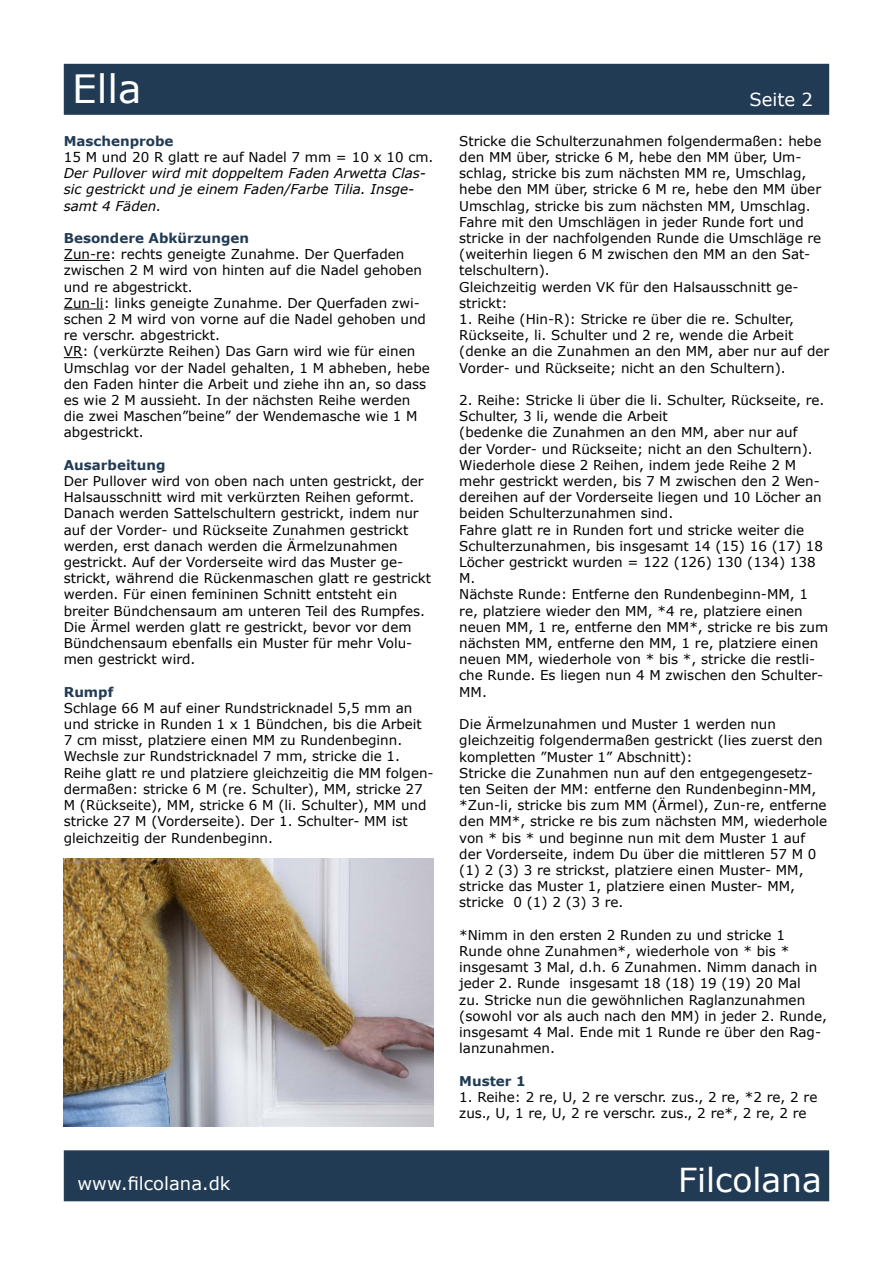
<style>
.page{position:relative;width:893px;height:1263px;background:#fff}
.page>*{position:absolute;margin:0;border:0;box-sizing:border-box;transform-origin:0 0}
.t1{font:39px "Verdana";color:#fff}
.t2{font:33px "Verdana";color:#fff}
.t3{font:18px "Verdana";color:#fff}
.t4{font:13.5px/16.2px "Verdana";color:#000}
.t5{font:italic 13.5px/16.2px "Verdana";color:#000}
.t6{font:700 13.5px "Verdana";color:#223b54}
</style>
<div class="page">
<div style="left:64px;top:64px;width:765px;height:51px;background:#223b54;border:2px solid #243c54"></div>
<div style="left:64px;top:1150px;width:765px;height:51px;background:#223b54;border:2px solid #243c54"></div>
<hr style="left:64px;top:260px;width:46px;height:1px;background:#000">
<hr style="left:64px;top:309px;width:40px;height:1px;background:#000">
<svg style="left:64px;top:357px;width:18px;height:1px"></svg>
<img style="left:64px;top:859px;width:370px;height:268px">
<h1 class="t1" style="left:72px;top:62px;width:71px">Ella</h1>
<p class="t6" style="left:64px;top:131px;width:111px">Maschenprobe</p>
<p class="t4" style="left:64px;top:149px;width:371px">15 M und 20 R glatt re auf Nadel 7 mm = 10 x 10 cm.</p>
<p class="t5" style="left:64px;top:165px;width:364px">Der Pullover wird mit doppeltem Faden Arwetta Clas&shy;sic gestrickt und je einem Faden/Farbe Tilia. Insge&shy;samt 4 Fäden.</p>
<p class="t6" style="left:64px;top:229px;width:187px">Besondere Abkürzungen</p>
<p class="t4" style="left:64px;top:246px;width:367px">Zun-re: rechts geneigte Zunahme. Der Querfaden zwischen 2 M wird von hinten auf die Nadel gehoben und re abgestrickt.<br>Zun-li: links geneigte Zunahme. Der Querfaden zwi&shy;schen 2 M wird von vorne auf die Nadel gehoben und re verschr. abgestrickt.<br>VR: (verkürzte Reihen) Das Garn wird wie für einen Umschlag vor der Nadel gehalten, 1 M abheben, hebe den Faden hinter die Arbeit und ziehe ihn an, so dass es wie 2 M aussieht. In der nächsten Reihe werden die zwei Maschen”beine” der Wendemasche wie 1 M abgestrickt.</p>
<p class="t6" style="left:64px;top:455px;width:103px">Ausarbeitung</p>
<p class="t4" style="left:64px;top:473px;width:369px">Der Pullover wird von oben nach unten gestrickt, der Halsausschnitt wird mit verkürzten Reihen geformt.<br>Danach werden Sattelschultern gestrickt, indem nur auf der Vorder- und Rückseite Zunahmen gestrickt werden, erst danach werden die Ärmelzunahmen gestrickt. Auf der Vorderseite wird das Muster ge&shy;strickt, während die Rückenmaschen glatt re gestrickt werden. Für einen femininen Schnitt entsteht ein breiter Bündchensaum am unteren Teil des Rumpfes.<br>Die Ärmel werden glatt re gestrickt, bevor vor dem Bündchensaum ebenfalls ein Muster für mehr Volu&shy;men gestrickt wird.</p>
<p class="t6" style="left:64px;top:682px;width:51px">Rumpf</p>
<p class="t4" style="left:64px;top:700px;width:371px">Schlage 66 M auf einer Rundstricknadel 5,5 mm an und stricke in Runden 1 x 1 Bündchen, bis die Arbeit 7 cm misst, platziere einen MM zu Rundenbeginn.<br>Wechsle zur Rundstricknadel 7 mm, stricke die 1.<br>Reihe glatt re und platziere gleichzeitig die MM folgen&shy;dermaßen: stricke 6 M (re. Schulter), MM, stricke 27<br>M (Rückseite), MM, stricke 6 M (li. Schulter), MM und stricke 27 M (Vorderseite). Der 1. Schulter- MM ist gleichzeitig der Rundenbeginn.</p>
<h3 class="t3" style="left:749px;top:87px;width:65px">Seite 2</h3>
<p class="t4" style="left:459px;top:133px;width:364px">Stricke die Schulterzunahmen folgendermaßen: hebe den MM über, stricke 6 M, hebe den MM über, Um&shy;schlag, stricke bis zum nächsten MM re, Umschlag, hebe den MM über, stricke 6 M re, hebe den MM über Umschlag, stricke bis zum nächsten MM, Umschlag.<br>Fahre mit den Umschlägen in jeder Runde fort und stricke in der nachfolgenden Runde die Umschläge re (weiterhin liegen 6 M zwischen den MM an den Sat&shy;telschultern).<br>Gleichzeitig werden VK für den Halsausschnitt ge&shy;strickt:</p>
<p class="t4" style="left:459px;top:311px;width:371px">1. Reihe (Hin-R): Stricke re über die re. Schulter, Rückseite, li. Schulter und 2 re, wende die Arbeit (denke an die Zunahmen an den MM, aber nur auf der Vorder- und Rückseite; nicht an den Schultern).</p>
<p class="t4" style="left:459px;top:392px;width:370px">2. Reihe: Stricke li über die li. Schulter, Rückseite, re.<br>Schulter, 3 li, wende die Arbeit<br>(bedenke die Zunahmen an den MM, aber nur auf<br>der Vorder- und Rückseite; nicht an den Schultern).<br>Wiederhole diese 2 Reihen, indem jede Reihe 2 M mehr gestrickt werden, bis 7 M zwischen den 2 Wen&shy;dereihen auf der Vorderseite liegen und 10 Löcher an beiden Schulterzunahmen sind.<br>Fahre glatt re in Runden fort und stricke weiter die Schulterzunahmen, bis insgesamt 14 (15) 16 (17) 18<br>Löcher gestrickt wurden = 122 (126) 130 (134) 138<br>M.<br>Nächste Runde: Entferne den Rundenbeginn-MM, 1 re, platziere wieder den MM, *4 re, platziere einen neuen MM, 1 re, entferne den MM*, stricke re bis zum nächsten MM, entferne den MM, 1 re, platziere einen neuen MM, wiederhole von * bis *, stricke die restli&shy;che Runde. Es liegen nun 4 M zwischen den Schulter-MM.</p>
<p class="t4" style="left:459px;top:716px;width:370px">Die Ärmelzunahmen und Muster 1 werden nun gleichzeitig folgendermaßen gestrickt (lies zuerst den kompletten ”Muster 1” Abschnitt):<br>Stricke die Zunahmen nun auf den entgegengesetz&shy;ten Seiten der MM: entferne den Rundenbeginn-MM, *Zun-li, stricke bis zum MM (Ärmel), Zun-re, entferne den MM*, stricke re bis zum nächsten MM, wiederhole von * bis * und beginne nun mit dem Muster 1 auf der Vorderseite, indem Du über die mittleren 57 M 0 (1) 2 (3) 3 re strickst, platziere einen Muster- MM, stricke das Muster 1, platziere einen Muster- MM, stricke 0 (1) 2 (3) 3 re.</p>
<p class="t4" style="left:459px;top:926px;width:369px">*Nimm in den ersten 2 Runden zu und stricke 1<br>Runde ohne Zunahmen*, wiederhole von * bis * insgesamt 3 Mal, d.h. 6 Zunahmen. Nimm danach in jeder 2. Runde insgesamt 18 (18) 19 (19) 20 Mal<br>zu. Stricke nun die gewöhnlichen Raglanzunahmen (sowohl vor als auch nach den MM) in jeder 2. Runde, insgesamt 4 Mal. Ende mit 1 Runde re über den Rag&shy;lanzunahmen.</p>
<p class="t6" style="left:459px;top:1071px;width:68px">Muster 1</p>
<p class="t4" style="left:459px;top:1088px;width:360px">1. Reihe: 2 re, U, 2 re verschr. zus., 2 re, *2 re, 2 re zus., U, 1 re, U, 2 re verschr. zus., 2 re*, 2 re, 2 re</p>
<h3 class="t3" style="left:78px;top:1171px;width:154px">www.filcolana.dk</h3>
<h2 class="t2" style="left:678px;top:1157px;width:145px">Filcolana</h2>
</div>
